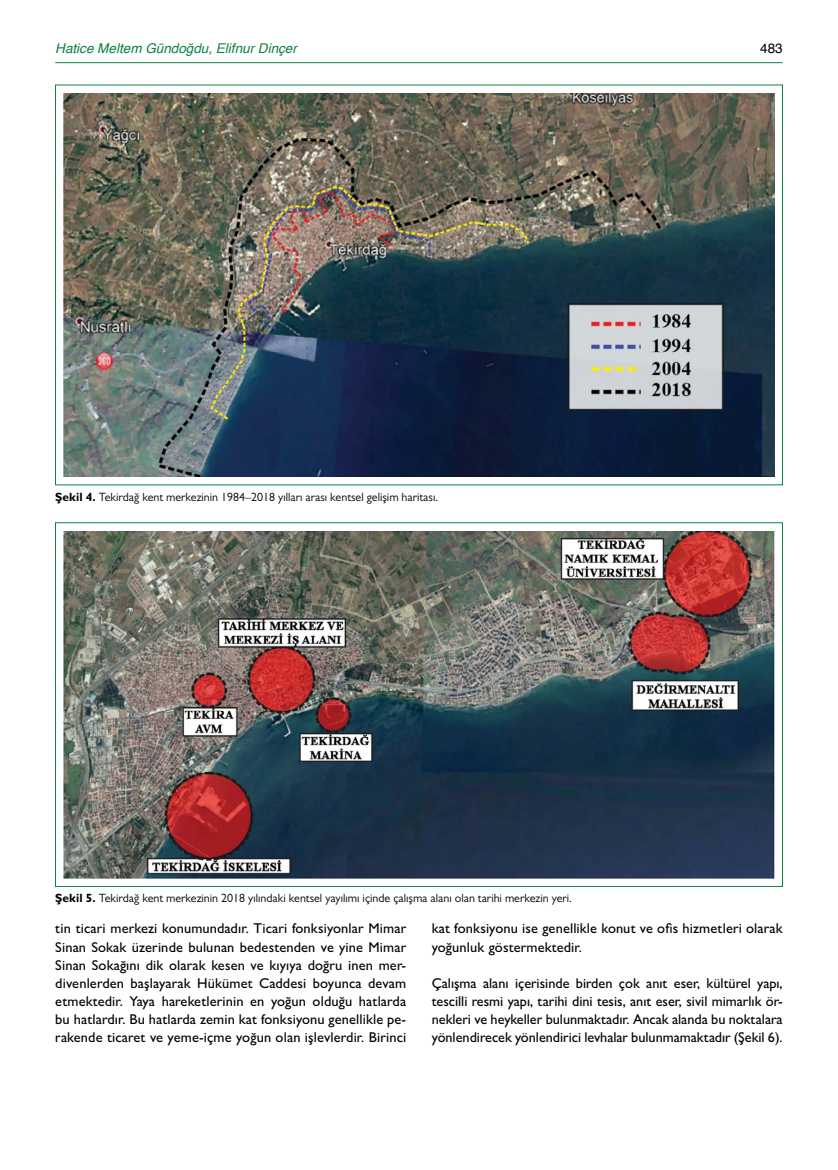
<style>
.page{position:relative;width:838px;height:1170px;background:#fff}
.page>*{position:absolute;margin:0;border:0;box-sizing:border-box;transform-origin:0 0}
.t1{font:500 14.25px/18.1px "Gill Sans MT Pro";letter-spacing:.01em;color:#000;text-align:justify}
.t2{font:italic 13.5px "Helvetica";color:#0f8140}
.t3{font:13.5px "Helvetica";color:#000}
.t4{font:12px "Gill Sans MT Pro";color:#000}
.s1{font-weight:700}
</style>
<div class="page">
<hr style="left:55px;top:62px;width:727px;height:1px;background:#0f8140">
<img style="left:64px;top:93px;width:710px;height:383px">
<img style="left:64px;top:531px;width:710px;height:347px">
<p class="t2" style="left:55px;top:37px;width:243px">Hatice Meltem Gündoğdu, Elifnur Dinçer</p>
<p class="t3" style="left:760px;top:37px;width:24px">483</p>
<p class="t4" style="left:55px;top:489px;width:384px"><span class="s1">Şekil 4.</span> Tekirdağ kent merkezinin 1984–2018 yılları arası kentsel gelişim haritası.</p>
<p class="t4" style="left:55px;top:891px;width:518px"><span class="s1">Şekil 5.</span> Tekirdağ kent merkezinin 2018 yılındaki kentsel yayılımı içinde çalışma alanı olan tarihi merkezin yeri.</p>
<p class="t1" style="left:55px;top:919px;width:352px">tin ticari merkezi konumundadır. Ticari fonksiyonlar Mimar Sinan Sokak üzerinde bulunan bedestenden ve yine Mimar Sinan Sokağını dik olarak kesen ve kıyıya doğru inen mer&shy;divenlerden başlayarak Hükümet Caddesi boyunca devam etmektedir. Yaya hareketlerinin en yoğun olduğu hatlarda bu hatlardır. Bu hatlarda zemin kat fonksiyonu genellikle pe&shy;rakende ticaret ve yeme-içme yoğun olan işlevlerdir. Birinci</p>
<p class="t1" style="left:432px;top:919px;width:352px">kat fonksiyonu ise genellikle konut ve ofis hizmetleri olarak yoğunluk göstermektedir.</p>
<p class="t1" style="left:432px;top:973px;width:352px">Çalışma alanı içerisinde birden çok anıt eser, kültürel yapı, tescilli resmi yapı, tarihi dini tesis, anıt eser, sivil mimarlık ör&shy;nekleri ve heykeller bulunmaktadır. Ancak alanda bu noktalara yönlendirecek yönlendirici levhalar bulunmamaktadır (Şekil 6).</p>
</div>
